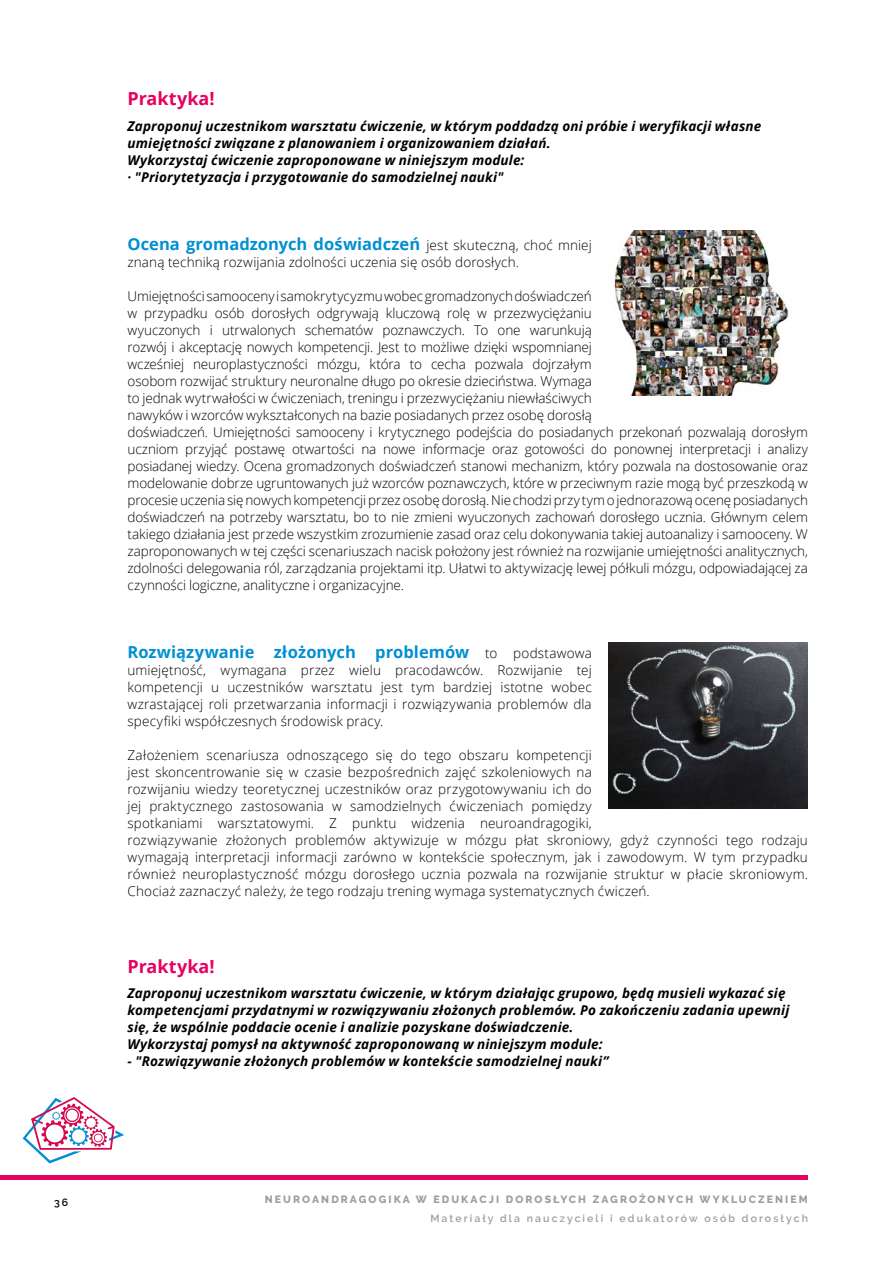
<style>
.page{position:relative;width:893px;height:1263px;background:#fff}
.page>*{position:absolute;margin:0;border:0;box-sizing:border-box;transform-origin:0 0}
.t1{font:700 18px "Open Sans";letter-spacing:-.005em;color:#e60060}
.t2{font:700 16.5px "Open Sans";color:#008fd3}
.t3{font:300 13.5px/17px "Open Sans";letter-spacing:-.005em;color:#000}
.t4{font:italic 700 13.5px/17px "Open Sans";letter-spacing:.01em;color:#000}
.t5{font:800 10.5px "Raleway";letter-spacing:.2em;color:#9d9d9c}
.t6{font:600 10.5px "Raleway";letter-spacing:.2em;color:#9d9d9c}
.t7{font:600 10.5px "Raleway";color:#000}
.s1{font-weight:300;font-size:13.5px;color:#000}
</style>
<div class="page">
<hr style="left:0;top:1176px;width:808px;height:4px;background:#e60060">
<svg style="left:23px;top:1097px;width:101px;height:66px"></svg>
<img style="left:614px;top:230px;width:175px;height:166px">
<img style="left:609px;top:643px;width:199px;height:165px">
<p class="t7" style="left:54px;top:1196px;width:16px">36</p>
<h1 class="t1" style="left:128px;top:86px;width:88px">Praktyka!</h1>
<p class="t4" style="left:128px;top:117px;width:635px">Zaproponuj uczestnikom warsztatu ćwiczenie, w którym poddadzą oni próbie i weryfikacji własne umiejętności związane z planowaniem i organizowaniem działań.<br>Wykorzystaj ćwiczenie zaproponowane w niniejszym module:<br>· "Priorytetyzacja i przygotowanie do samodzielnej nauki"</p>
<p class="t2" style="left:128px;top:232px;width:466px">Ocena gromadzonych doświadczeń <span class="s1">jest skuteczną, choć mniej</span></p>
<p class="t3" style="left:128px;top:253px;width:393px">znaną techniką rozwijania zdolności uczenia się osób dorosłych.</p>
<p class="t3" style="left:128px;top:287px;width:682px">Umiejętności samooceny i samokrytycyzmu wobec gromadzonych doświadczeń<br>w przypadku osób dorosłych odgrywają kluczową rolę w przezwyciężaniu<br>wyuczonych i utrwalonych schematów poznawczych. To one warunkują<br>rozwój i akceptację nowych kompetencji. Jest to możliwe dzięki wspomnianej<br>wcześniej neuroplastyczności mózgu, która to cecha pozwala dojrzałym<br>osobom rozwijać struktury neuronalne długo po okresie dzieciństwa. Wymaga<br>to jednak wytrwałości w ćwiczeniach, treningu i przezwyciężaniu niewłaściwych<br>nawyków i wzorców wykształconych na bazie posiadanych przez osobę dorosłą<br>doświadczeń. Umiejętności samooceny i krytycznego podejścia do posiadanych przekonań pozwalają dorosłym uczniom przyjąć postawę otwartości na nowe informacje oraz gotowości do ponownej interpretacji i analizy posiadanej wiedzy. Ocena gromadzonych doświadczeń stanowi mechanizm, który pozwala na dostosowanie oraz modelowanie dobrze ugruntowanych już wzorców poznawczych, które w przeciwnym razie mogą być przeszkodą w procesie uczenia się nowych kompetencji przez osobę dorosłą. Nie chodzi przy tym o jednorazową ocenę posiadanych doświadczeń na potrzeby warsztatu, bo to nie zmieni wyuczonych zachowań dorosłego ucznia. Głównym celem takiego działania jest przede wszystkim zrozumienie zasad oraz celu dokonywania takiej autoanalizy i samooceny. W zaproponowanych w tej części scenariuszach nacisk położony jest również na rozwijanie umiejętności analitycznych, zdolności delegowania ról, zarządzania projektami itp. Ułatwi to aktywizację lewej półkuli mózgu, odpowiadającej za czynności logiczne, analityczne i organizacyjne.</p>
<p class="t2" style="left:128px;top:640px;width:466px">Rozwiązywanie złożonych problemów <span class="s1">to podstawowa</span></p>
<p class="t3" style="left:128px;top:661px;width:466px;text-align:justify">umiejętność, wymagana przez wielu pracodawców. Rozwijanie tej kompetencji u uczestników warsztatu jest tym bardziej istotne wobec wzrastającej roli przetwarzania informacji i rozwiązywania problemów dla specyfiki współczesnych środowisk pracy.</p>
<p class="t3" style="left:128px;top:746px;width:682px">Założeniem scenariusza odnoszącego się do tego obszaru kompetencji<br>jest skoncentrowanie się w czasie bezpośrednich zajęć szkoleniowych na<br>rozwijaniu wiedzy teoretycznej uczestników oraz przygotowywaniu ich do<br>jej praktycznego zastosowania w samodzielnych ćwiczeniach pomiędzy<br>spotkaniami warsztatowymi. Z punktu widzenia neuroandragogiki,<br>rozwiązywanie złożonych problemów aktywizuje w mózgu płat skroniowy, gdyż czynności tego rodzaju wymagają interpretacji informacji zarówno w kontekście społecznym, jak i zawodowym. W tym przypadku również neuroplastyczność mózgu dorosłego ucznia pozwala na rozwijanie struktur w płacie skroniowym.<br>Chociaż zaznaczyć należy, że tego rodzaju trening wymaga systematycznych ćwiczeń.</p>
<h1 class="t1" style="left:128px;top:953px;width:88px">Praktyka!</h1>
<p class="t4" style="left:128px;top:984px;width:663px">Zaproponuj uczestnikom warsztatu ćwiczenie, w którym działając grupowo, będą musieli wykazać się kompetencjami przydatnymi w rozwiązywaniu złożonych problemów. Po zakończeniu zadania upewnij się, że wspólnie poddacie ocenie i analizie pozyskane doświadczenie.<br>Wykorzystaj pomysł na aktywność zaproponowaną w niniejszym module:</p>
<p class="t4" style="left:128px;top:1052px;width:482px">- "Rozwiązywanie złożonych problemów w kontekście samodzielnej nauki”</p>
<p class="t5" style="left:265px;top:1193px;width:545px">NEUROANDRAGOGIKA W EDUKACJI DOROSŁYCH ZAGROŻONYCH WYKLUCZENIEM</p>
<p class="t6" style="left:430px;top:1212px;width:379px">Materiały dla nauczycieli i edukatorów osób dorosłych</p>
</div>
